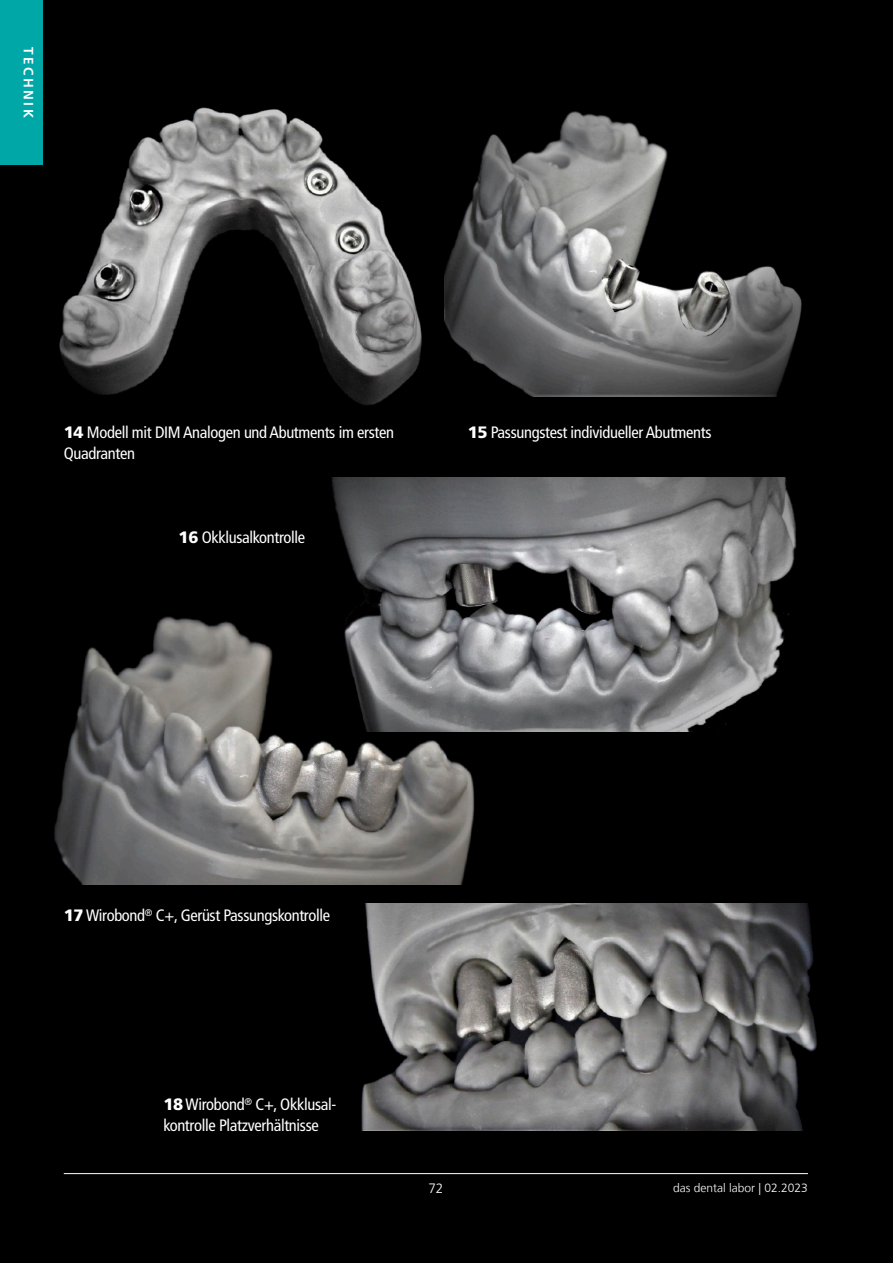
<style>
.page{position:relative;width:893px;height:1263px;background:#000}
.page>*{position:absolute;margin:0;border:0;box-sizing:border-box;transform-origin:0 0}
.t1{font:condensed 16.5px/21px "Frutiger LT Std";letter-spacing:-.02em;color:#fff}
.t2{font:700 13.5px "Frutiger LT Std";letter-spacing:.18em;color:#fff}
.t3{font:300 13.5px "Frutiger LT Com";color:#fff}
.t4{font:300 12px "Frutiger LT Com";color:#fff}
.s1{font-weight:900;font-stretch:normal}
</style>
<div class="page">
<hr style="left:64px;top:1173px;width:744px;height:1px;background:#fff">
<div style="left:0;top:0;width:43px;height:165px;background:#00a7a7"></div>
<img style="left:54px;top:616px;width:421px;height:268px">
<img style="left:59px;top:107px;width:386px;height:298px">
<img style="left:445px;top:111px;width:357px;height:285px">
<img style="left:319px;top:477px;width:478px;height:255px">
<img style="left:361px;top:903px;width:456px;height:227px">
<p class="t2" style="left:37px;top:47px;width:72px;rotate:90deg">TECHNIK</p>
<p class="t1" style="left:64px;top:422px;width:332px"><span class="s1">14</span> Modell mit DIM Analogen und Abutments im ersten<br>Quadranten</p>
<p class="t1" style="left:468px;top:422px;width:245px"><span class="s1">15</span> Passungstest individueller Abutments</p>
<p class="t1" style="left:179px;top:527px;width:128px"><span class="s1">16</span> Okklusalkontrolle</p>
<p class="t1" style="left:64px;top:905px;width:268px"><span class="s1">17</span> Wirobond<sup>®</sup> C+, Gerüst Passungskontrolle</p>
<p class="t1" style="left:163px;top:1094px;width:174px"><span class="s1">18</span> Wirobond<sup>®</sup> C+, Okklusal&shy;kontrolle Platzverhältnisse</p>
<p class="t3" style="left:428px;top:1181px;width:17px">72</p>
<p class="t4" style="left:673px;top:1181px;width:136px">das dental labor | 02.2023</p>
</div>
